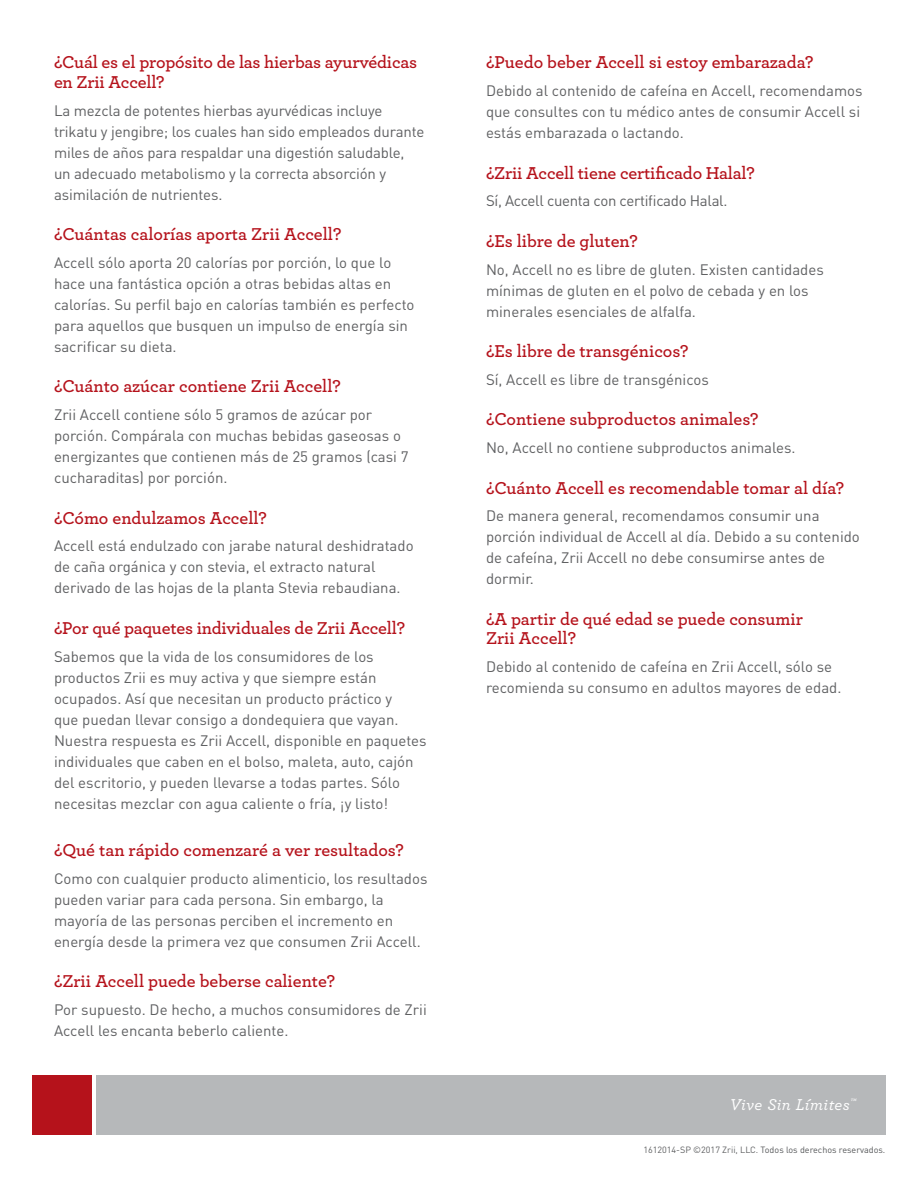
<style>
.page{position:relative;width:918px;height:1188px;background:#fff}
.page>*{position:absolute;margin:0;border:0;box-sizing:border-box;transform-origin:0 0}
.t1{font:600 18px/19.5px "Archer";letter-spacing:-.01em;color:#b5121b}
.t2{font:italic 500 16.5px "Archer";letter-spacing:.02em;color:#fff}
.t3{font:15px/21px "DIN";color:#5f6062}
.t4{font:15px "DIN";letter-spacing:-.02em;color:#5f6062}
.t5{font:9px "DIN";color:#555759}
.s1{color:#5f6062}
</style>
<div class="page">
<div style="left:40px;top:1076px;width:846px;height:59px;background:#b6b8ba"></div>
<div style="left:33px;top:1076px;width:59px;height:59px;background:#b5121b"></div>
<hr style="left:92px;top:1076px;width:3px;height:59px;background:#fff">
<p class="t1" style="left:54px;top:52px;width:365px">¿Cuál es el propósito de las hierbas ayurvédicas en Zrii Accell?</p>
<p class="t3" style="left:54px;top:99px;width:372px">La mezcla de potentes hierbas ayurvédicas incluye trikatu y jengibre; los cuales han sido empleados durante miles de años para respaldar una digestión saludable, un adecuado metabolismo y la correcta absorción y asimilación de nutrientes.</p>
<p class="t1" style="left:54px;top:223px;width:289px">¿Cuántas calorías aporta Zrii Accell?</p>
<p class="t3" style="left:54px;top:252px;width:362px">Accell sólo aporta 20 calorías por porción, lo que lo hace una fantástica opción a otras bebidas altas en calorías. Su perfil bajo en calorías también es perfecto para aquellos que busquen un impulso de energía sin sacrificar su dieta.</p>
<p class="t1" style="left:54px;top:376px;width:288px">¿Cuánto azúcar contiene Zrii Accell?</p>
<p class="t3" style="left:54px;top:404px;width:356px">Zrii Accell contiene sólo 5 gramos de azúcar por porción. Compárala con muchas bebidas gaseosas o energizantes que contienen más de 25 gramos (casi 7 cucharaditas) por porción.</p>
<p class="t1" style="left:54px;top:507px;width:215px">¿Cómo endulzamos Accell?</p>
<p class="t3" style="left:54px;top:535px;width:361px">Accell está endulzado con jarabe natural deshidratado de caña orgánica y con stevia, el extracto natural derivado de las hojas de la planta Stevia rebaudiana.</p>
<p class="t1" style="left:54px;top:617px;width:353px">¿Por qué paquetes individuales de Zrii Accell?</p>
<p class="t3" style="left:54px;top:645px;width:374px">Sabemos que la vida de los consumidores de los productos Zrii es muy activa y que siempre están ocupados. Así que necesitan un producto práctico y<br>que puedan llevar consigo a dondequiera que vayan.<br>Nuestra respuesta es Zrii Accell, disponible en paquetes individuales que caben en el bolso, maleta, auto, cajón del escritorio, y pueden llevarse a todas partes. Sólo necesitas mezclar con agua caliente o fría, ¡y listo!</p>
<p class="t1" style="left:54px;top:839px;width:351px">¿Qué tan rápido comenzaré a ver resultados?</p>
<p class="t3" style="left:54px;top:867px;width:375px">Como con cualquier producto alimenticio, los resultados pueden variar para cada persona. Sin embargo, la mayoría de las personas perciben el incremento en energía desde la primera vez que consumen Zrii Accell.</p>
<p class="t1" style="left:54px;top:970px;width:283px">¿Zrii Accell puede beberse caliente?</p>
<p class="t3" style="left:54px;top:999px;width:374px">Por supuesto. De hecho, a muchos consumidores de Zrii<br>Accell les encanta beberlo caliente.</p>
<p class="t1" style="left:486px;top:52px;width:329px">¿Puedo beber Accell si estoy embarazada?</p>
<p class="t3" style="left:486px;top:80px;width:378px">Debido al contenido de cafeína en Accell, recomendamos que consultes con tu médico antes de consumir Accell si estás embarazada o lactando.</p>
<p class="t1" style="left:486px;top:162px;width:270px">¿Zrii Accell tiene certificado Halal?</p>
<p class="t4" style="left:486px;top:192px;width:243px">Sí, Accell cuenta con certificado Halal.</p>
<p class="t1" style="left:486px;top:230px;width:153px">¿Es libre de gluten?</p>
<p class="t3" style="left:486px;top:258px;width:339px">No, Accell no es libre de gluten. Existen cantidades mínimas de gluten en el polvo de cebada y en los minerales esenciales de alfalfa.</p>
<p class="t1" style="left:486px;top:340px;width:204px">¿Es libre de transgénicos?</p>
<p class="t3" style="left:486px;top:369px;width:224px">Sí, Accell es libre de transgénicos</p>
<p class="t1" style="left:486px;top:409px;width:274px">¿Contiene subproductos animales?</p>
<p class="t3" style="left:486px;top:437px;width:311px">No, Accell no contiene subproductos animales.</p>
<p class="t1" style="left:486px;top:477px;width:360px">¿Cuánto Accell es recomendable tomar al día?</p>
<p class="t3" style="left:486px;top:505px;width:375px">De manera general, recomendamos consumir una porción individual de Accell al día. Debido a su contenido de cafeína, Zrii Accell no debe consumirse antes de dormir.</p>
<p class="t1" style="left:486px;top:608px;width:318px">¿A partir de qué edad se puede consumir<br>Zrii Accell?</p>
<p class="t3" style="left:486px;top:656px;width:357px">Debido al contenido de cafeína en Zrii Accell, sólo se recomienda su consumo en adultos mayores de edad.</p>
<p class="t2" style="left:730px;top:1093px;width:128px">Vive Sin Límites<sup>™</sup></p>
<p class="t5" style="left:643px;top:1144px;width:243px"><span class="s1">1612014-SP ©2017 Zrii, LLC.</span> Todos los derechos reservados.</p>
</div>
